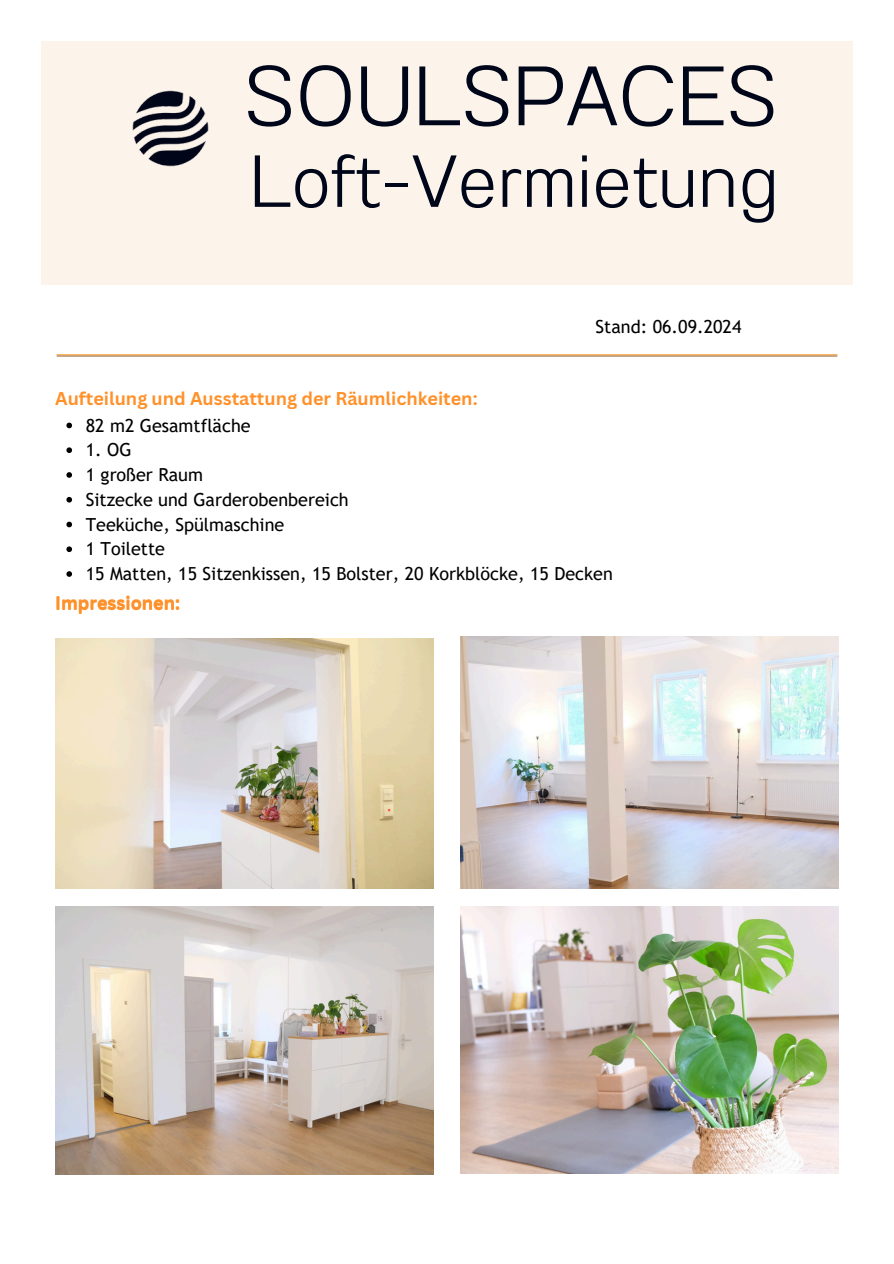
<style>
.page{position:relative;width:894px;height:1264px;background:#fff}
.page>*{position:absolute;margin:0;border:0;box-sizing:border-box;transform-origin:0 0}
.t1{font:300 83.85px "Anantason";color:#000619}
.t2{font:300 73.5px "Anantason";color:#000619}
.t3{font:18px "Trebuchet MS";color:#000}
.t4{font:700 18px "Canva Sans";color:#ff912b}
</style>
<div class="page">
<div style="left:42px;top:42px;width:810px;height:243px;background:#fcf3eb"></div>
<img style="left:132px;top:90px;width:77px;height:77px">
<img style="left:55px;top:638px;width:378px;height:250px">
<img style="left:55px;top:906px;width:378px;height:268px">
<img style="left:460px;top:636px;width:378px;height:252px">
<img style="left:460px;top:906px;width:378px;height:267px">
<svg style="left:66px;top:422px;width:6px;height:6px"></svg>
<svg style="left:66px;top:447px;width:6px;height:6px"></svg>
<svg style="left:66px;top:472px;width:6px;height:6px"></svg>
<svg style="left:66px;top:497px;width:6px;height:5px"></svg>
<svg style="left:66px;top:521px;width:6px;height:6px"></svg>
<svg style="left:66px;top:546px;width:6px;height:6px"></svg>
<svg style="left:66px;top:571px;width:6px;height:6px"></svg>
<p class="t1" style="left:243px;top:47px;width:536px">SOULSPACES</p>
<h3 class="t2" style="left:250px;top:138px;width:530px">Loft-Vermietung</h3>
<p class="t4" style="left:55px;top:386px;width:424px">Aufteilung und Ausstattung der Räumlichkeiten:</p>
<p class="t3" style="left:595px;top:316px;width:147px">Stand: 06.09.2024</p>
<p class="t3" style="left:86px;top:415px;width:166px">82 m2 Gesamtfläche</p>
<p class="t3" style="left:86px;top:439px;width:47px">1. OG</p>
<p class="t3" style="left:86px;top:464px;width:119px">1 großer Raum</p>
<p class="t3" style="left:86px;top:489px;width:264px">Sitzecke und Garderobenbereich</p>
<p class="t3" style="left:86px;top:514px;width:200px">Teeküche, Spülmaschine</p>
<h3 class="t3" style="left:86px;top:538px;width:81px">1 Toilette</h3>
<p class="t3" style="left:86px;top:563px;width:528px">15 Matten, 15 Sitzenkissen, 15 Bolster, 20 Korkblöcke, 15 Decken</p>
<p class="t4" style="left:55px;top:590px;width:126px">Impressionen:</p>
</div>
